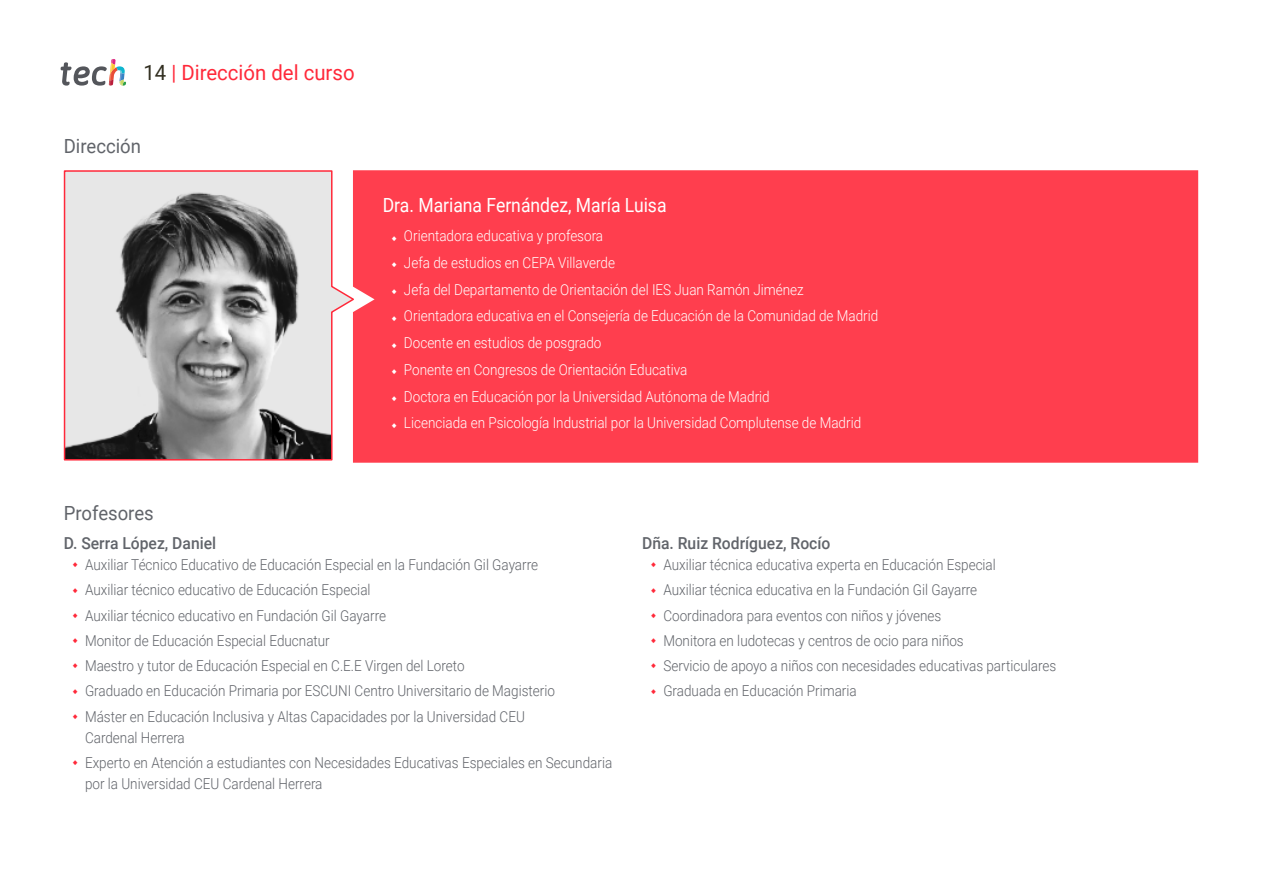
<style>
.page{position:relative;width:1263px;height:893px;background:#fff}
.page>*{position:absolute;margin:0;border:0;box-sizing:border-box;transform-origin:0 0}
.t1{font:21px "Roboto";color:#ff293a}
.t2{font:19.5px "Roboto";color:#fff;scale:.9 1}
.t3{font:19.5px "Roboto";color:#61646a;scale:.95 1}
.t4{font:500 16.5px "Roboto";color:#61646a;scale:.95 1}
.t5{font:300 15px/25.2px "Roboto";color:#61646a;scale:.9 1}
.t6{font:300 15px/26.7px "Roboto";color:#fff;scale:.9 1}
.s1{color:#312e20}
</style>
<div class="page">
<div style="left:353px;top:170px;width:845px;height:293px;background:#ff3e4e"></div>
<svg style="left:63px;top:170px;width:293px;height:291px;background:#b3adad"></svg>
<svg style="left:61px;top:59px;width:65px;height:27px"></svg>
<svg style="left:392px;top:236px;width:5px;height:5px"></svg>
<svg style="left:392px;top:263px;width:5px;height:5px"></svg>
<svg style="left:392px;top:289px;width:5px;height:5px"></svg>
<svg style="left:392px;top:316px;width:5px;height:5px"></svg>
<svg style="left:392px;top:343px;width:5px;height:5px"></svg>
<svg style="left:392px;top:370px;width:5px;height:5px"></svg>
<svg style="left:392px;top:396px;width:5px;height:5px"></svg>
<svg style="left:392px;top:423px;width:5px;height:5px"></svg>
<h1 class="t1" style="left:144px;top:57px;width:213px"><span class="s1">14</span> | Dirección del curso</h1>
<h2 class="t3" style="left:64px;top:133px;width:83px">Dirección</h2>
<h2 class="t2" style="left:383px;top:191px;width:317px">Dra. Mariana Fernández, María Luisa</h2>
<p class="t6" style="left:404px;top:222px;width:529px">Orientadora educativa y profesora<br>Jefa de estudios en CEPA Villaverde<br>Jefa del Departamento de Orientación del IES Juan Ramón Jiménez<br>Orientadora educativa en el Consejería de Educación de la Comunidad de Madrid Docente en estudios de posgrado<br>Ponente en Congresos de Orientación Educativa<br>Doctora en Educación por la Universidad Autónoma de Madrid<br>Licenciada en Psicología Industrial por la Universidad Complutense de Madrid</p>
<h2 class="t3" style="left:64px;top:499px;width:96px">Profesores</h2>
<p class="t4" style="left:64px;top:532px;width:162px">D. Serra López, Daniel</p>
<p class="t5" style="left:85px;top:552px;width:524px">Auxiliar Técnico Educativo de Educación Especial en la Fundación Gil Gayarre Auxiliar técnico educativo de Educación Especial<br>Auxiliar técnico educativo en Fundación Gil Gayarre<br>Monitor de Educación Especial Educnatur<br>Maestro y tutor de Educación Especial en C.E.E Virgen del Loreto<br>Graduado en Educación Primaria por ESCUNI Centro Universitario de Magisterio Máster en Educación Inclusiva y Altas Capacidades por la Universidad CEU</p>
<p class="t5" style="left:85px;top:724px;width:587px">Cardenal Herrera<br>Experto en Atención a estudiantes con Necesidades Educativas Especiales en Secundaria</p>
<p class="t5" style="left:85px;top:770px;width:265px">por la Universidad CEU Cardenal Herrera</p>
<p class="t4" style="left:642px;top:532px;width:200px">Dña. Ruiz Rodríguez, Rocío</p>
<p class="t5" style="left:663px;top:552px;width:438px">Auxiliar técnica educativa experta en Educación Especial<br>Auxiliar técnica educativa en la Fundación Gil Gayarre Coordinadora para eventos con niños y jóvenes<br>Monitora en ludotecas y centros de ocio para niños<br>Servicio de apoyo a niños con necesidades educativas particulares Graduada en Educación Primaria</p>
</div>
